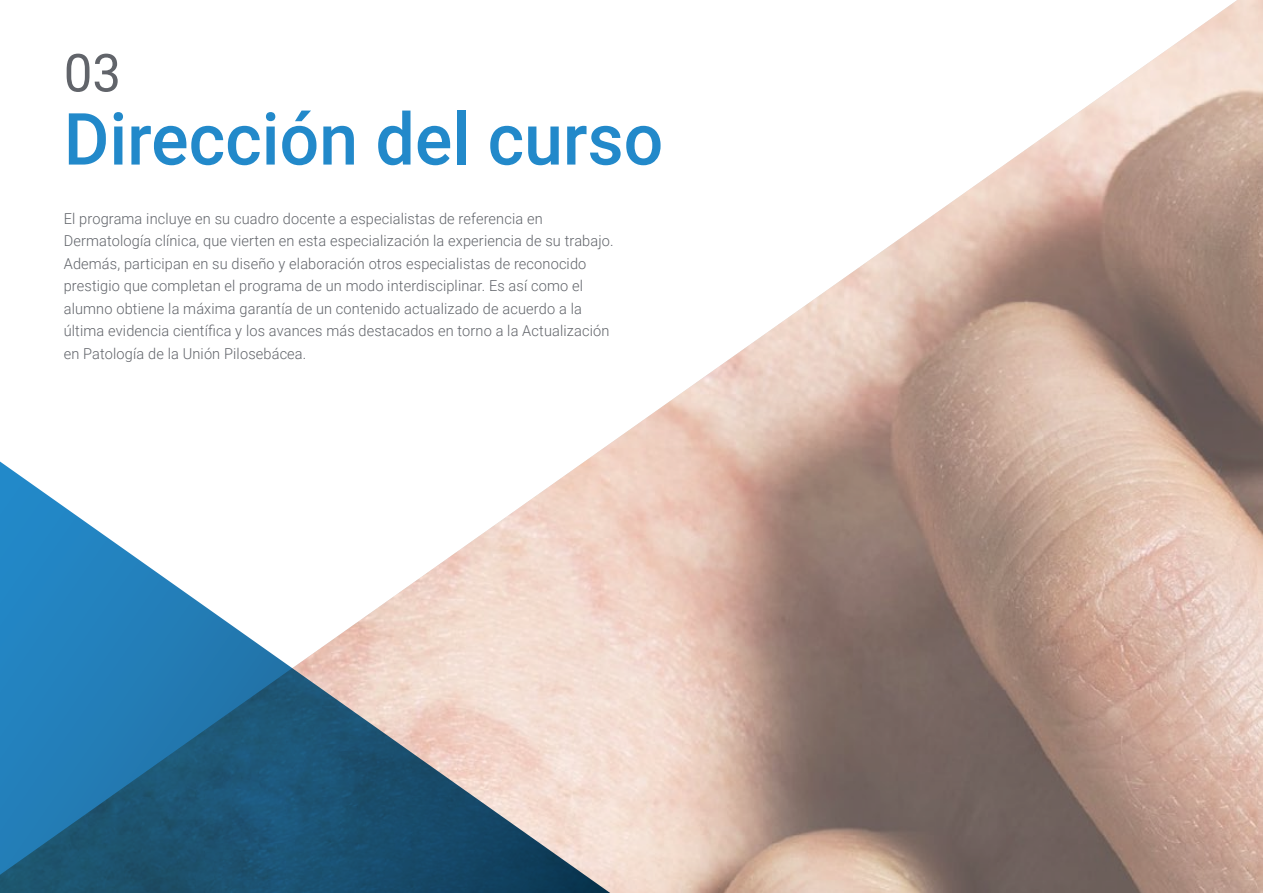
<style>
.page{position:relative;width:1263px;height:893px;background:#fff}
.page>*{position:absolute;margin:0;border:0;box-sizing:border-box;transform-origin:0 0}
.t1{font:500 72px "Roboto";color:#2289ca}
.t2{font:52.5px "Roboto";color:#61646a}
.t3{font:300 15px/22.5px "Roboto";letter-spacing:.01em;color:#61646a}
</style>
<div class="page">
<img style="left:607px;top:0;width:656px;height:893px">
<svg style="left:0;top:446px;width:640px;height:447px"></svg>
<h2 class="t2" style="left:64px;top:36px;width:59px">03</h2>
<h1 class="t1" style="left:64px;top:89px;width:601px">Dirección del curso</h1>
<p class="t3" style="left:64px;top:207px;width:551px">El programa incluye en su cuadro docente a especialistas de referencia en Dermatología clínica, que vierten en esta especialización la experiencia de su trabajo.<br>Además, participan en su diseño y elaboración otros especialistas de reconocido prestigio que completan el programa de un modo interdisciplinar. Es así como el alumno obtiene la máxima garantía de un contenido actualizado de acuerdo a la última evidencia científica y los avances más destacados en torno a la Actualización en Patología de la Unión Pilosebácea.</p>
</div>
